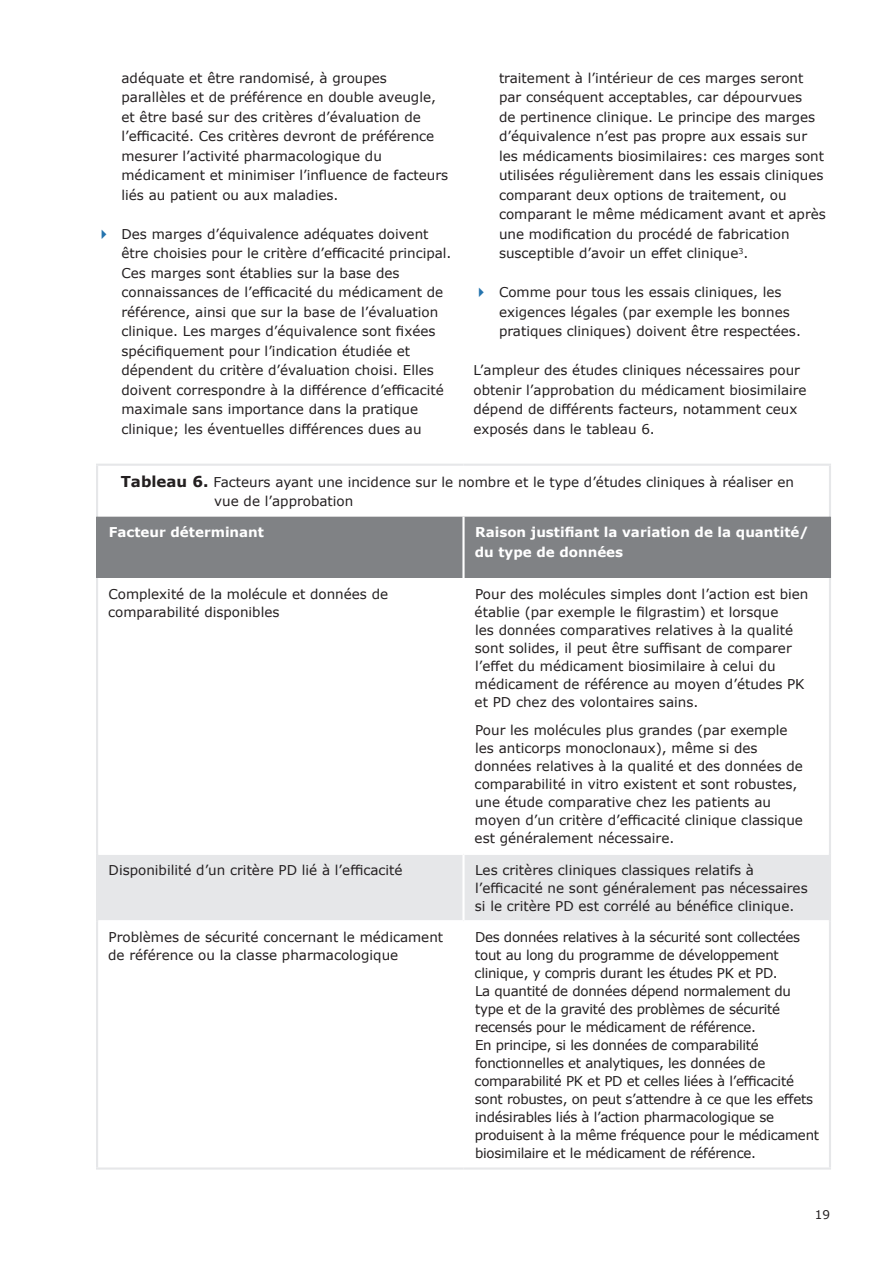
<style>
.page{position:relative;width:893px;height:1263px;background:#fff}
.page>*{position:absolute;margin:0;border:0;box-sizing:border-box;transform-origin:0 0}
.Body_table{font:13.5px/19.5px "Verdana";color:#231f20}
.Body_table-2{font:13.5px/18px "Verdana";letter-spacing:-.02em;color:#231f20}
.Body{font:13.5px/19.5px "Verdana";color:#231f20}
.Figure_title{font:13.5px/19.5px "Verdana";color:#231f20}
.table_white_bold{font:700 13.5px/19.5px "Verdana";color:#fff}
.t1{font:12px "Verdana";color:#231f20}
.s1{font-weight:700;font-size:15px}
</style>
<div class="page">
<div style="left:98px;top:517px;width:731px;height:61px;background:#808285"></div>
<div style="left:98px;top:855px;width:731px;height:65px;background:#e6e7e9"></div>
<hr style="left:462px;top:517px;width:3px;height:61px;background:#fff">
<hr style="left:462px;top:855px;width:3px;height:65px;background:#fff">
<hr style="left:96px;top:466px;width:2px;height:51px;background:#e6e7e9">
<hr style="left:829px;top:466px;width:2px;height:51px;background:#e6e7e9">
<hr style="left:96px;top:578px;width:2px;height:276px;background:#e6e7e9">
<hr style="left:829px;top:578px;width:2px;height:276px;background:#e6e7e9">
<hr style="left:96px;top:854px;width:2px;height:67px;background:#e6e7e9">
<hr style="left:829px;top:854px;width:2px;height:67px;background:#e6e7e9">
<hr style="left:96px;top:921px;width:2px;height:246px;background:#e6e7e9">
<hr style="left:829px;top:921px;width:2px;height:246px;background:#e6e7e9">
<hr style="left:96px;top:464px;width:367px;height:2px;background:#e6e7e9">
<hr style="left:463px;top:464px;width:368px;height:2px;background:#e6e7e9">
<hr style="left:96px;top:517px;width:2px;height:61px;background:#808285">
<hr style="left:829px;top:517px;width:2px;height:61px;background:#808285">
<hr style="left:96px;top:1167px;width:367px;height:2px;background:#e6e7e9">
<hr style="left:463px;top:1167px;width:368px;height:2px;background:#e6e7e9">
<p class="Body_table" style="left:499px;top:68px;width:328px">traitement à l’intérieur de ces marges seront par conséquent acceptables, car dépourvues<br>de pertinence clinique. Le principe des marges d’équivalence n’est pas propre aux essais sur les médicaments biosimilaires: ces marges sont utilisées régulièrement dans les essais cliniques comparant deux options de traitement, ou comparant le même médicament avant et après une modification du procédé de fabrication susceptible d’avoir un effet clinique<sup>3</sup>.</p>
<p class="Body_table" style="left:499px;top:282px;width:303px">Comme pour tous les essais cliniques, les exigences légales (par exemple les bonnes pratiques cliniques) doivent être respectées.</p>
<p class="Body" style="left:473px;top:360px;width:335px">L’ampleur des études cliniques nécessaires pour obtenir l’approbation du médicament biosimilaire dépend de différents facteurs, notamment ceux exposés dans le tableau 6.</p>
<p class="Figure_title" style="left:214px;top:472px;width:581px;text-indent:-93px"><span class="s1">Tableau 6.</span> Facteurs ayant une incidence sur le nombre et le type d’études cliniques à réaliser en vue de l’approbation</p>
<p class="table_white_bold" style="left:109px;top:522px;width:157px">Facteur déterminant</p>
<p class="table_white_bold" style="left:475px;top:522px;width:336px">Raison justifiant la variation de la quantité/ du type de données</p>
<p class="Body_table" style="left:108px;top:585px;width:282px;line-height:18px">Complexité de la molécule et données de comparabilité disponibles</p>
<p class="Body_table" style="left:475px;top:585px;width:335px;line-height:18px">Pour des molécules simples dont l’action est bien établie (par exemple le filgrastim) et lorsque<br>les données comparatives relatives à la qualité sont solides, il peut être suffisant de comparer l’effet du médicament biosimilaire à celui du médicament de référence au moyen d’études PK et PD chez des volontaires sains.</p>
<p class="Body_table" style="left:475px;top:721px;width:330px;line-height:18px">Pour les molécules plus grandes (par exemple les anticorps monoclonaux), même si des données relatives à la qualité et des données de comparabilité in vitro existent et sont robustes, une étude comparative chez les patients au moyen d’un critère d’efficacité clinique classique est généralement nécessaire.</p>
<p class="Body_table" style="left:109px;top:860px;width:295px">Disponibilité d’un critère PD lié à l’efficacité</p>
<p class="Body_table" style="left:475px;top:861px;width:334px;line-height:18px">Les critères cliniques classiques relatifs à l’efficacité ne sont généralement pas nécessaires si le critère PD est corrélé au bénéfice clinique.</p>
<p class="Body_table" style="left:108px;top:928px;width:337px;line-height:18px">Problèmes de sécurité concernant le médicament de référence ou la classe pharmacologique</p>
<p class="Body_table-2" style="left:475px;top:928px;width:346px">Des données relatives à la sécurité sont collectées tout au long du programme de développement clinique, y compris durant les études PK et PD.<br>La quantité de données dépend normalement du type et de la gravité des problèmes de sécurité recensés pour le médicament de référence.<br>En principe, si les données de comparabilité fonctionnelles et analytiques, les données de comparabilité PK et PD et celles liées à l’efficacité sont robustes, on peut s’attendre à ce que les effets indésirables liés à l’action pharmacologique se produisent à la même fréquence pour le médicament biosimilaire et le médicament de référence.</p>
<p class="Body_table" style="left:122px;top:68px;width:328px">adéquate et être randomisé, à groupes parallèles et de préférence en double aveugle, et être basé sur des critères d’évaluation de l’efficacité. Ces critères devront de préférence mesurer l’activité pharmacologique du médicament et minimiser l’influence de facteurs liés au patient ou aux maladies.</p>
<p class="Body_table" style="left:122px;top:224px;width:332px">Des marges d’équivalence adéquates doivent être choisies pour le critère d’efficacité principal.<br>Ces marges sont établies sur la base des connaissances de l’efficacité du médicament de référence, ainsi que sur la base de l’évaluation clinique. Les marges d’équivalence sont fixées spécifiquement pour l’indication étudiée et dépendent du critère d’évaluation choisi. Elles doivent correspondre à la différence d’efficacité maximale sans importance dans la pratique clinique; les éventuelles différences dues au</p>
<p class="t1" style="left:815px;top:1206px;width:17px">19</p>
</div>
